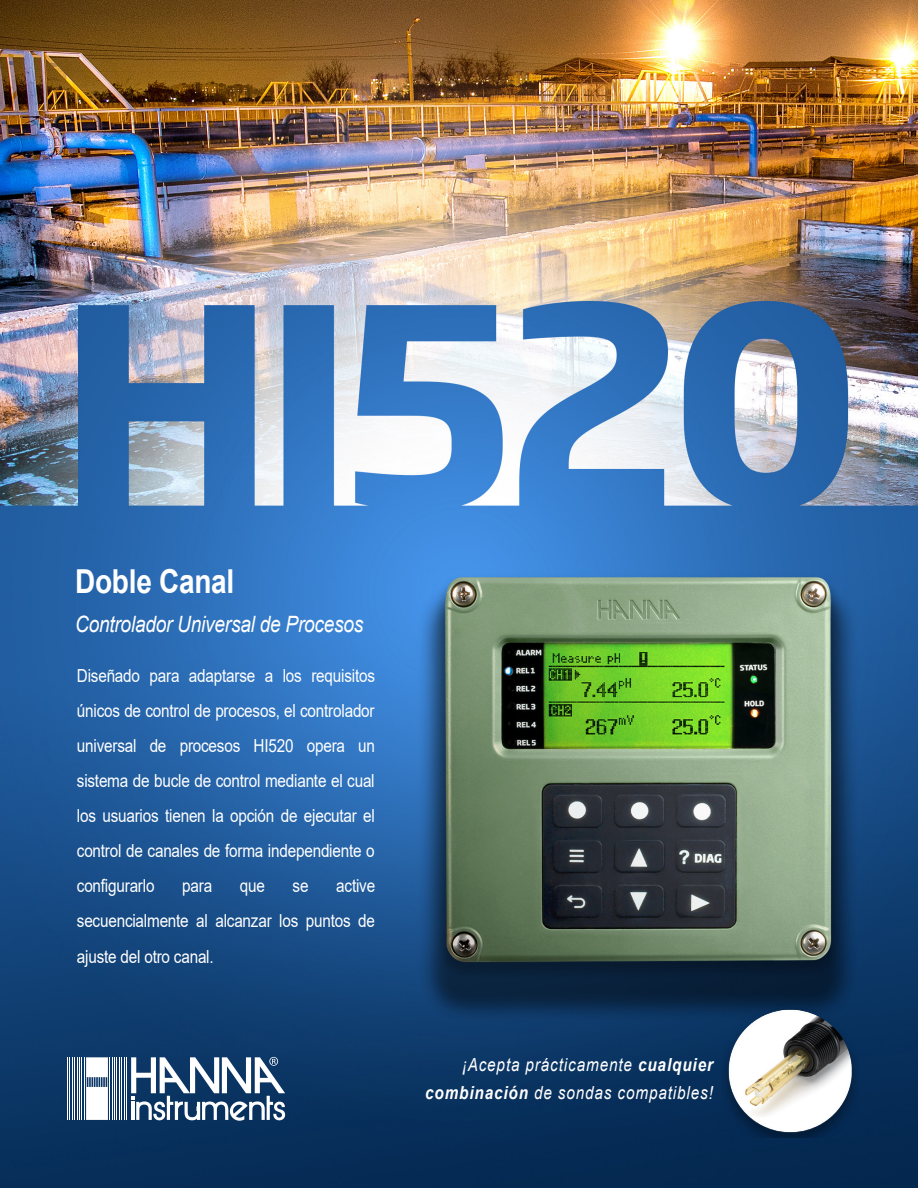
<style>
.page{position:relative;width:918px;height:1188px;background:#fff}
.page>*{position:absolute;margin:0;border:0;box-sizing:border-box;transform-origin:0 0}
.t1{font:700 33px "Arial";letter-spacing:-.01em;color:#fff;scale:.85 1}
.t2{font:italic 22.5px "Arial";letter-spacing:-.015em;color:#fff;scale:.85 1}
.t3{font:18px/35.1px "Arial";letter-spacing:-.015em;color:#fff;text-align:justify;scale:.85 1}
.t4{font:italic 18px/28.7px "Arial";letter-spacing:.055em;color:#fff;text-align:right;scale:.85 1}
.s1{font-weight:700}
</style>
<div class="page">
<img style="left:0;top:0;width:918px;height:1188px">
<hr style="left:126px;top:1057px;width:1px;height:63px;background:#fff">
<hr style="left:124px;top:1057px;width:1px;height:63px;background:#fff">
<hr style="left:121px;top:1057px;width:1px;height:63px;background:#fff">
<hr style="left:119px;top:1057px;width:1px;height:63px;background:#fff">
<hr style="left:117px;top:1057px;width:1px;height:63px;background:#fff">
<hr style="left:114px;top:1057px;width:1px;height:63px;background:#fff">
<hr style="left:112px;top:1057px;width:1px;height:63px;background:#fff">
<hr style="left:110px;top:1057px;width:1px;height:63px;background:#fff">
<hr style="left:84px;top:1057px;width:1px;height:63px;background:#fff">
<hr style="left:81px;top:1057px;width:1px;height:63px;background:#fff">
<hr style="left:79px;top:1057px;width:1px;height:63px;background:#fff">
<hr style="left:77px;top:1057px;width:1px;height:63px;background:#fff">
<hr style="left:74px;top:1057px;width:1px;height:63px;background:#fff">
<hr style="left:72px;top:1057px;width:1px;height:63px;background:#fff">
<hr style="left:70px;top:1057px;width:1px;height:63px;background:#fff">
<hr style="left:67px;top:1057px;width:1px;height:63px;background:#fff">
<svg style="left:86px;top:1057px;width:22px;height:63px"></svg>
<svg style="left:131px;top:1057px;width:154px;height:64px"></svg>
<img style="left:723px;top:1004px;width:136px;height:133px">
<p class="t1" style="left:75px;top:558px;width:189px">Doble Canal</p>
<p class="t2" style="left:75px;top:609px;width:341px">Controlador Universal de Procesos</p>
<p class="t3" style="left:77px;top:658px;width:352px">Diseñado para adaptarse a los requisitos únicos de control de procesos, el controlador universal de procesos HI520 opera un sistema de bucle de control mediante el cual los usuarios tienen la opción de ejecutar el control de canales de forma independiente o configurarlo</p>
<p class="t3" style="left:77px;top:868px;width:352px;text-indent:259px">active secuencialmente al alcanzar los puntos de ajuste del otro canal.</p>
<p class="t3" style="left:182px;top:868px;width:37px">para</p>
<p class="t3" style="left:240px;top:868px;width:31px">que</p>
<p class="t3" style="left:293px;top:868px;width:20px">se</p>
<p class="t4" style="left:425px;top:1050px;width:340px">¡Acepta prácticamente <span class="s1">cualquier combinación</span> de sondas compatibles!</p>
</div>
